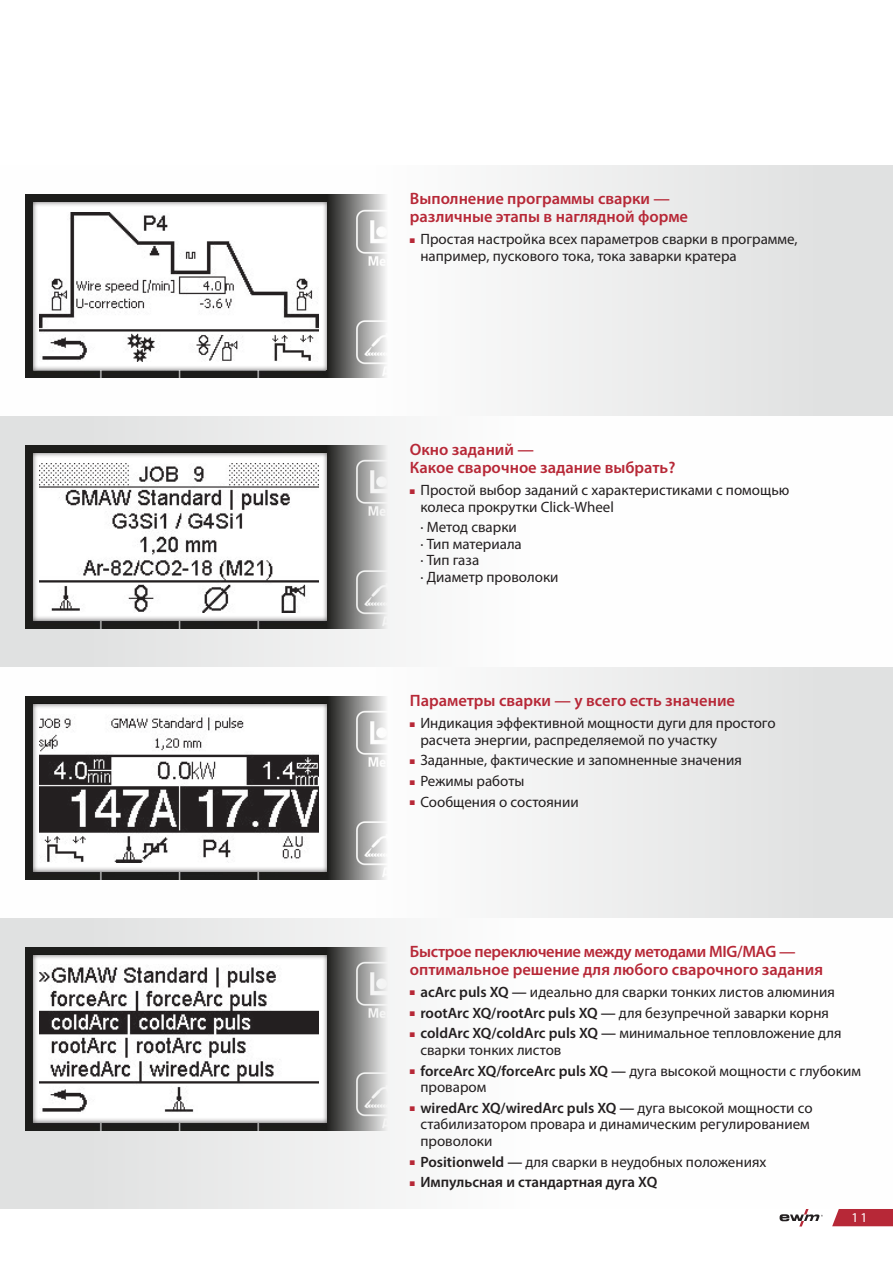
<style>
.page{position:relative;width:893px;height:1263px;background:#fff}
.page>*{position:absolute;margin:0;border:0;box-sizing:border-box;transform-origin:0 0}
.t1{font:600 16.5px/18px "Myriad Pro";color:#b72837}
.t2{font:15px/16.5px "Myriad Pro";color:#231f20}
.t3{font:600 15px "Myriad Pro";color:#231f20}
.t4{font:13.5px "Myriad Pro";color:#fff}
.s1{color:#b72837}
.s2{font-weight:600}
</style>
<div class="page">
<div style="left:0;top:165px;width:893px;height:251px;background:linear-gradient(to right,#fff,#e4e5e5)"></div>
<div style="left:0;top:667px;width:893px;height:250px;background:linear-gradient(to right,#fff,#e4e5e5)"></div>
<div style="left:0;top:416px;width:893px;height:251px;background:linear-gradient(to right,#dbdcdc,#fff)"></div>
<div style="left:0;top:917px;width:893px;height:291px;background:linear-gradient(to right,#e1e2e2,#fff)"></div>
<img style="left:26px;top:195px;width:361px;height:182px">
<img style="left:26px;top:445px;width:361px;height:183px">
<img style="left:26px;top:947px;width:361px;height:183px">
<img style="left:26px;top:696px;width:361px;height:183px">
<div style="left:33px;top:202px;width:294px;height:168px;background:#231f20;opacity:.75"></div>
<div style="left:33px;top:453px;width:294px;height:168px;background:#231f20;opacity:.75"></div>
<div style="left:33px;top:703px;width:294px;height:168px;background:#231f20;opacity:.75"></div>
<div style="left:33px;top:954px;width:294px;height:168px;background:#231f20;opacity:.75"></div>
<svg style="left:780px;top:1209px;width:43px;height:17px"></svg>
<svg style="left:832px;top:1209px;width:61px;height:17px"></svg>
<p class="t1" style="left:410px;top:189px;width:280px">Выполнение программы сварки — различные этапы в наглядной форме</p>
<p class="t2" style="left:420px;top:231px;width:379px;text-indent:-10px"><span class="s1">■</span> Простая настройка всех параметров сварки в программе, например, пускового тока, тока заварки кратера</p>
<p class="t1" style="left:410px;top:440px;width:267px">Окно заданий —<br>Какое сварочное задание выбрать?</p>
<p class="t2" style="left:420px;top:482px;width:370px;text-indent:-10px"><span class="s1">■</span> Простой выбор заданий с характеристиками с помощью колеса прокрутки Click-Wheel</p>
<p class="t2" style="left:420px;top:519px;width:140px">· Метод сварки<br>· Тип материала<br>· Тип газа<br>· Диаметр проволоки</p>
<p class="t1" style="left:410px;top:691px;width:327px">Параметры сварки — у всего есть значение</p>
<p class="t2" style="left:420px;top:714px;width:357px;text-indent:-10px"><span class="s1">■</span> Индикация эффективной мощности дуги для простого расчета энергии, распределяемой по участку</p>
<p class="t2" style="left:410px;top:752px;width:333px"><span class="s1">■</span> Заданные, фактические и запомненные значения</p>
<p class="t2" style="left:410px;top:772px;width:116px"><span class="s1">■</span> Режимы работы</p>
<p class="t2" style="left:410px;top:793px;width:170px"><span class="s1">■</span> Сообщения о состоянии</p>
<p class="t1" style="left:410px;top:942px;width:415px">Быстрое переключение между методами MIG/MAG — оптимальное решение для любого сварочного задания</p>
<p class="t2" style="left:410px;top:983px;width:426px"><span class="s1">■</span> <span class="s2">acArc puls XQ —</span> идеально для сварки тонких листов алюминия</p>
<p class="t2" style="left:410px;top:1004px;width:421px"><span class="s1">■</span> <span class="s2">rootArc XQ/rootArc puls XQ —</span> для безупречной заварки корня</p>
<p class="t2" style="left:420px;top:1025px;width:423px;text-indent:-10px"><span class="s1">■</span> <span class="s2">coldArc XQ/coldArc puls XQ —</span> минимальное тепловложение для сварки тонких листов</p>
<p class="t2" style="left:420px;top:1062px;width:442px;text-indent:-10px"><span class="s1">■</span> <span class="s2">forceArc XQ/forceArc puls XQ —</span> дуга высокой мощности с глубоким проваром</p>
<p class="t2" style="left:420px;top:1099px;width:394px;text-indent:-10px"><span class="s1">■</span> <span class="s2">wiredArc XQ/wiredArc puls XQ —</span> дуга высокой мощности со стабилизатором провара и динамическим регулированием проволоки</p>
<p class="t2" style="left:410px;top:1153px;width:358px"><span class="s1">■</span> <span class="s2">Positionweld —</span> для сварки в неудобных положениях</p>
<p class="t3" style="left:410px;top:1173px;width:249px"><span class="s1">■</span> Импульсная и стандартная дуга XQ</p>
<p class="t4" style="left:851px;top:1208px;width:18px">11</p>
</div>
